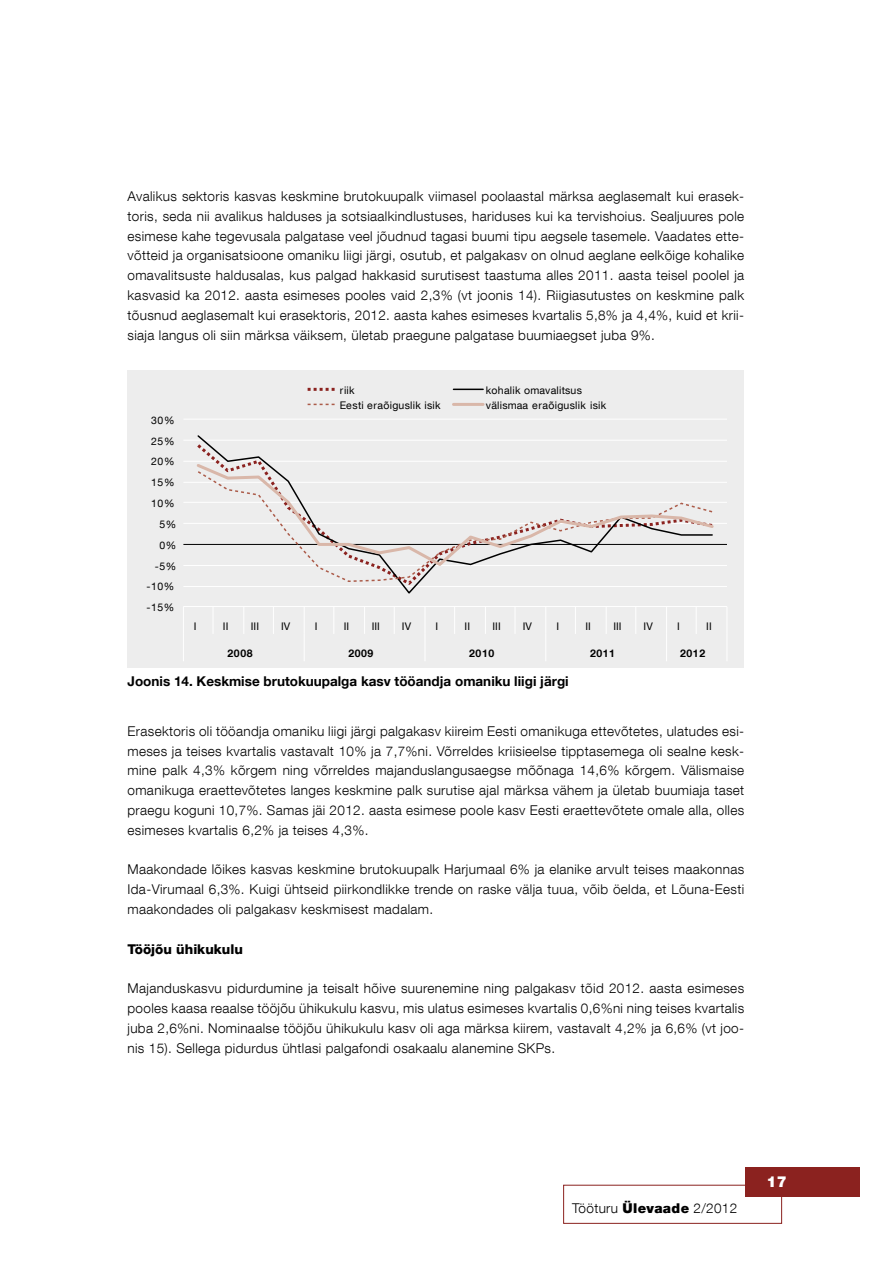
<style>
.page{position:relative;width:893px;height:1263px;background:#fff}
.page>*{position:absolute;margin:0;border:0;box-sizing:border-box;transform-origin:0 0}
.t1{font:900 15px "Helvetica Neue LT Com";color:#fff}
.t2{font:300 13.5px/19.8px "Helvetica Neue LT Com";letter-spacing:.025em;color:#000;text-align:justify}
.t3{font:700 13.5px "Helvetica Neue LT Com";color:#000}
.t4{font:800 13.5px "Helvetica Neue LT Com";color:#000}
.t5{font:10.5px "Helvetica Neue LT Com";letter-spacing:.025em;color:#000}
.t6{font:700 10.5px "Helvetica Neue LT Com";letter-spacing:.055em;color:#000}
.s1{font-weight:900}
</style>
<div class="page">
<div style="left:745px;top:1167px;width:114px;height:30px;background:#8b221f"></div>
<div style="left:128px;top:370px;width:616px;height:298px;background:#ededed"></div>
<hr style="left:183px;top:419px;width:544px;height:1px;background:#fff">
<hr style="left:183px;top:440px;width:544px;height:1px;background:#fff">
<hr style="left:183px;top:461px;width:544px;height:1px;background:#fff">
<hr style="left:183px;top:482px;width:544px;height:1px;background:#fff">
<hr style="left:183px;top:502px;width:544px;height:1px;background:#fff">
<hr style="left:183px;top:523px;width:544px;height:1px;background:#fff">
<hr style="left:183px;top:565px;width:544px;height:1px;background:#fff">
<hr style="left:183px;top:586px;width:544px;height:1px;background:#fff">
<hr style="left:183px;top:606px;width:544px;height:1px;background:#fff">
<hr style="left:183px;top:544px;width:544px;height:1px;background:#000">
<svg style="left:243px;top:607px;width:1px;height:27px"></svg>
<svg style="left:273px;top:607px;width:1px;height:27px"></svg>
<svg style="left:333px;top:607px;width:1px;height:27px"></svg>
<svg style="left:364px;top:607px;width:1px;height:27px"></svg>
<svg style="left:394px;top:607px;width:1px;height:27px"></svg>
<svg style="left:454px;top:607px;width:1px;height:27px"></svg>
<svg style="left:485px;top:607px;width:1px;height:27px"></svg>
<svg style="left:575px;top:607px;width:1px;height:27px"></svg>
<svg style="left:606px;top:607px;width:1px;height:27px"></svg>
<svg style="left:635px;top:607px;width:1px;height:27px"></svg>
<svg style="left:696px;top:607px;width:1px;height:27px"></svg>
<svg style="left:666px;top:607px;width:1px;height:54px"></svg>
<svg style="left:545px;top:607px;width:1px;height:54px"></svg>
<svg style="left:304px;top:607px;width:1px;height:54px"></svg>
<svg style="left:183px;top:607px;width:1px;height:54px"></svg>
<svg style="left:320px;top:568px;width:113px;height:15px"></svg>
<svg style="left:194px;top:461px;width:522px;height:107px"></svg>
<svg style="left:308px;top:388px;width:27px;height:3px"></svg>
<hr style="left:453px;top:389px;width:30px;height:1px;background:#000">
<svg style="left:308px;top:404px;width:27px;height:1px"></svg>
<hr style="left:453px;top:403px;width:30px;height:3px;background:#d9b7a9">
<p class="t2" style="left:128px;top:186px;width:618px">Avalikus sektoris kasvas keskmine brutokuupalk viimasel poolaastal märksa aeglasemalt kui erasek&shy;toris, seda nii avalikus halduses ja sotsiaalkindlustuses, hariduses kui ka tervishoius. Sealjuures pole esimese kahe tegevusala palgatase veel jõudnud tagasi buumi tipu aegsele tasemele. Vaadates ette&shy;võtteid ja organisatsioone omaniku liigi järgi, osutub, et palgakasv on olnud aeglane eelkõige kohalike omavalitsuste haldusalas, kus palgad hakkasid surutisest taastuma alles 2011. aasta teisel poolel ja kasvasid ka 2012. aasta esimeses pooles vaid 2,3% (vt joonis 14). Riigiasutustes on keskmine palk tõusnud aeglasemalt kui erasektoris, 2012. aasta kahes esimeses kvartalis 5,8% ja 4,4%, kuid et krii&shy;siaja langus oli siin märksa väiksem, ületab praegune palgatase buumiaegset juba 9%.</p>
<p class="t5" style="left:151px;top:413px;width:25px">30%</p>
<p class="t5" style="left:151px;top:434px;width:25px">25%</p>
<p class="t5" style="left:151px;top:455px;width:25px">20%</p>
<p class="t5" style="left:151px;top:476px;width:25px">15%</p>
<p class="t5" style="left:151px;top:497px;width:25px">10%</p>
<p class="t5" style="left:160px;top:518px;width:18px">5%</p>
<p class="t5" style="left:160px;top:538px;width:18px">0%</p>
<p class="t5" style="left:155px;top:559px;width:23px">-5%</p>
<p class="t5" style="left:147px;top:580px;width:29px">-10%</p>
<p class="t5" style="left:147px;top:601px;width:29px">-15%</p>
<p class="t5" style="left:340px;top:384px;width:16px">riik</p>
<p class="t5" style="left:486px;top:384px;width:98px">kohalik omavalitsus</p>
<p class="t5" style="left:340px;top:399px;width:102px">Eesti eraõiguslik isik</p>
<p class="t5" style="left:486px;top:399px;width:122px">välismaa eraõiguslik isik</p>
<p class="t5" style="left:194px;top:619px;width:4px">I</p>
<p class="t5" style="left:223px;top:619px;width:7px">II</p>
<p class="t5" style="left:251px;top:619px;width:10px">III</p>
<p class="t5" style="left:281px;top:619px;width:11px">IV</p>
<p class="t5" style="left:315px;top:619px;width:4px">I</p>
<p class="t5" style="left:344px;top:619px;width:7px">II</p>
<p class="t5" style="left:372px;top:619px;width:10px">III</p>
<p class="t5" style="left:402px;top:619px;width:11px">IV</p>
<p class="t5" style="left:436px;top:619px;width:4px">I</p>
<p class="t5" style="left:465px;top:619px;width:7px">II</p>
<p class="t5" style="left:493px;top:619px;width:10px">III</p>
<p class="t5" style="left:523px;top:619px;width:11px">IV</p>
<p class="t5" style="left:556px;top:619px;width:4px">I</p>
<p class="t5" style="left:585px;top:619px;width:7px">II</p>
<p class="t5" style="left:613px;top:619px;width:10px">III</p>
<p class="t5" style="left:644px;top:619px;width:11px">IV</p>
<p class="t5" style="left:677px;top:619px;width:4px">I</p>
<p class="t5" style="left:706px;top:619px;width:7px">II</p>
<p class="t6" style="left:227px;top:646px;width:27px">2008</p>
<p class="t6" style="left:348px;top:646px;width:27px">2009</p>
<p class="t6" style="left:469px;top:646px;width:27px">2010</p>
<p class="t6" style="left:590px;top:646px;width:27px">2011</p>
<p class="t6" style="left:680px;top:646px;width:27px">2012</p>
<p class="t3" style="left:128px;top:673px;width:443px">Joonis 14. Keskmise brutokuupalga kasv tööandja omaniku liigi järgi</p>
<p class="t2" style="left:128px;top:721px;width:618px">Erasektoris oli tööandja omaniku liigi järgi palgakasv kiireim Eesti omanikuga ettevõtetes, ulatudes esi&shy;meses ja teises kvartalis vastavalt 10% ja 7,7%ni. Võrreldes kriisieelse tipptasemega oli sealne kesk&shy;mine palk 4,3% kõrgem ning võrreldes majanduslangusaegse mõõnaga 14,6% kõrgem. Välismaise omanikuga eraettevõtetes langes keskmine palk surutise ajal märksa vähem ja ületab buumiaja taset praegu koguni 10,7%. Samas jäi 2012. aasta esimese poole kasv Eesti eraettevõtete omale alla, olles esimeses kvartalis 6,2% ja teises 4,3%.</p>
<p class="t2" style="left:128px;top:859px;width:618px">Maakondade lõikes kasvas keskmine brutokuupalk Harjumaal 6% ja elanike arvult teises maakonnas Ida-Virumaal 6,3%. Kuigi ühtseid piirkondlikke trende on raske välja tuua, võib öelda, et Lõuna-Eesti maakondades oli palgakasv keskmisest madalam.</p>
<p class="t4" style="left:128px;top:941px;width:117px">Tööjõu ühikukulu</p>
<p class="t2" style="left:128px;top:978px;width:618px">Majanduskasvu pidurdumine ja teisalt hõive suurenemine ning palgakasv tõid 2012. aasta esimeses pooles kaasa reaalse tööjõu ühikukulu kasvu, mis ulatus esimeses kvartalis 0,6%ni ning teises kvartalis juba 2,6%ni. Nominaalse tööjõu ühikukulu kasv oli aga märksa kiirem, vastavalt 4,2% ja 6,6% (vt joo&shy;nis 15). Sellega pidurdus ühtlasi palgafondi osakaalu alanemine SKPs.</p>
<p class="t2" style="left:572px;top:1198px;width:166px">Tööturu <span class="s1">Ülevaade</span> 2/2012</p>
<p class="t1" style="left:766px;top:1173px;width:22px">17</p>
</div>
